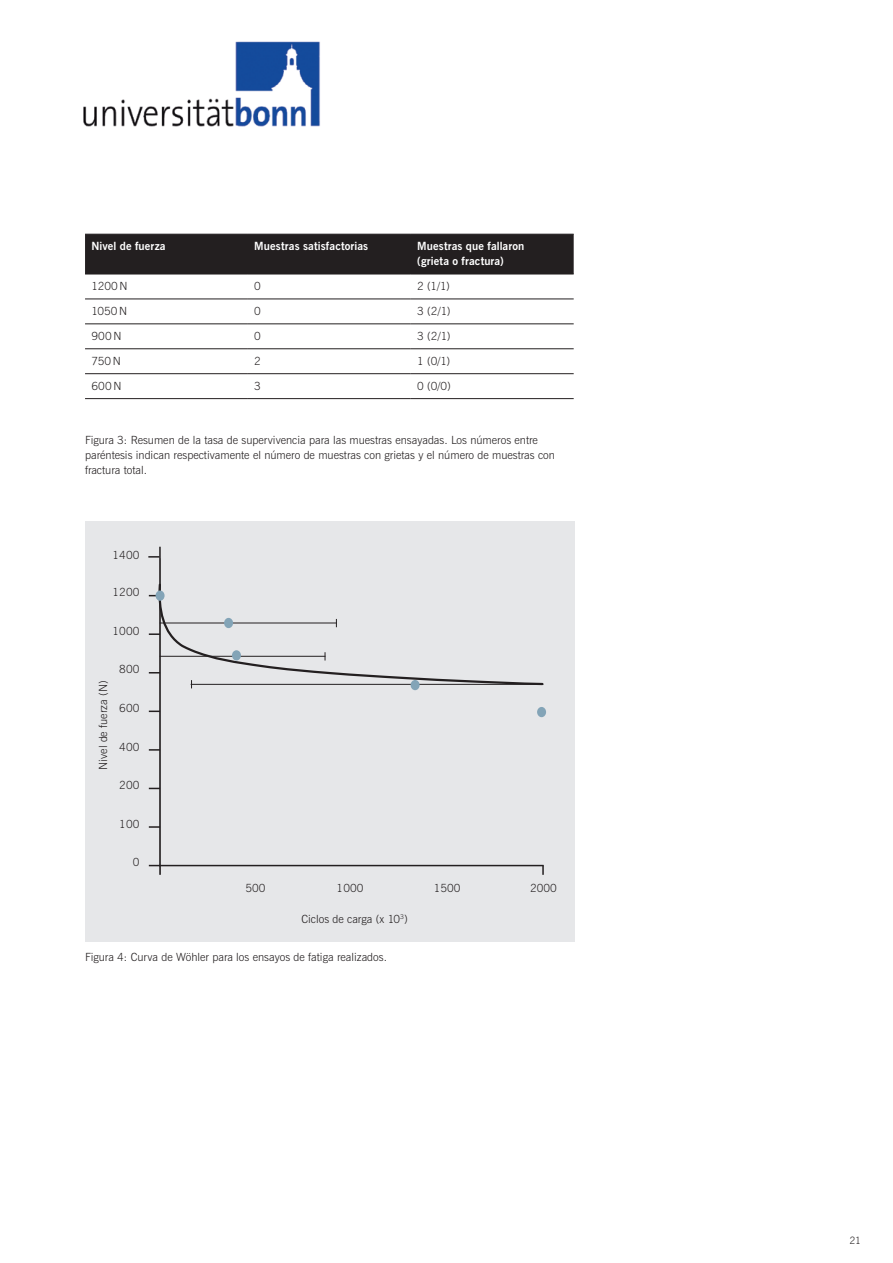
<style>
.page{position:relative;width:893px;height:1263px;background:#fff}
.page>*{position:absolute;margin:0;border:0;box-sizing:border-box;transform-origin:0 0}
.t1{font:11.25px/14.9px "News Gothic Lt BT";color:#231f20}
.t2{font:11.25px/14.9px "News Gothic Bd BT";letter-spacing:.01em;color:#fff}
.t3{font:300 11.25px "News Gothic BT";color:#231f20}
.t4{font:10.2px "News Gothic Lt BT";color:#231f20}
</style>
<div class="page">
<div style="left:85px;top:521px;width:489px;height:421px;background:#e6e7e9"></div>
<hr style="left:159px;top:865px;width:385px;height:1px;background:#231f20">
<svg style="left:542px;top:865px;width:2px;height:10px"></svg>
<svg style="left:149px;top:865px;width:12px;height:10px"></svg>
<hr style="left:159px;top:547px;width:2px;height:319px;background:#231f20">
<svg style="left:149px;top:826px;width:10px;height:2px"></svg>
<svg style="left:149px;top:749px;width:11px;height:2px"></svg>
<svg style="left:149px;top:710px;width:11px;height:2px"></svg>
<svg style="left:148px;top:556px;width:12px;height:2px"></svg>
<svg style="left:149px;top:582px;width:395px;height:106px"></svg>
<div style="left:156px;top:590px;width:9px;height:11px;background:#83a4b7;border-radius:50%"></div>
<div style="left:224px;top:618px;width:9px;height:10px;background:#83a4b7;border-radius:50%"></div>
<div style="left:232px;top:650px;width:9px;height:10px;background:#83a4b7;border-radius:50%"></div>
<div style="left:411px;top:680px;width:9px;height:10px;background:#83a4b7;border-radius:50%"></div>
<div style="left:537px;top:707px;width:9px;height:10px;background:#83a4b7;border-radius:50%"></div>
<img style="left:83px;top:41px;width:237px;height:86px">
<div style="left:85px;top:235px;width:489px;height:39px;background:#231f20"></div>
<hr style="left:85px;top:234px;width:163px;height:1px;background:#231f20">
<hr style="left:248px;top:234px;width:163px;height:1px;background:#231f20">
<hr style="left:411px;top:234px;width:163px;height:1px;background:#231f20">
<hr style="left:85px;top:274px;width:163px;height:1px;background:#231f20">
<hr style="left:248px;top:274px;width:163px;height:1px;background:#231f20">
<hr style="left:411px;top:274px;width:163px;height:1px;background:#231f20">
<hr style="left:85px;top:299px;width:163px;height:1px;background:#231f20">
<hr style="left:248px;top:299px;width:163px;height:1px;background:#231f20">
<hr style="left:411px;top:299px;width:163px;height:1px;background:#231f20">
<hr style="left:85px;top:324px;width:163px;height:1px;background:#231f20">
<hr style="left:248px;top:324px;width:163px;height:1px;background:#231f20">
<hr style="left:411px;top:324px;width:163px;height:1px;background:#231f20">
<hr style="left:85px;top:348px;width:163px;height:1px;background:#231f20">
<hr style="left:248px;top:348px;width:163px;height:1px;background:#231f20">
<hr style="left:411px;top:348px;width:163px;height:1px;background:#231f20">
<hr style="left:85px;top:373px;width:163px;height:1px;background:#231f20">
<hr style="left:248px;top:373px;width:163px;height:1px;background:#231f20">
<hr style="left:411px;top:373px;width:163px;height:1px;background:#231f20">
<hr style="left:85px;top:398px;width:163px;height:1px;background:#231f20">
<hr style="left:248px;top:398px;width:163px;height:1px;background:#231f20">
<hr style="left:411px;top:398px;width:163px;height:1px;background:#231f20">
<p class="t2" style="left:91px;top:239px;width:76px">Nivel de fuerza</p>
<p class="t2" style="left:254px;top:239px;width:115px">Muestras satisfactorias</p>
<p class="t2" style="left:417px;top:239px;width:109px">Muestras que fallaron (grieta o fractura)</p>
<p class="t1" style="left:91px;top:279px;width:38px">1200N</p>
<p class="t1" style="left:254px;top:279px;width:8px">0</p>
<p class="t1" style="left:417px;top:279px;width:34px">2 (1/1)</p>
<p class="t1" style="left:91px;top:304px;width:37px">1050N</p>
<p class="t1" style="left:254px;top:304px;width:8px">0</p>
<p class="t1" style="left:417px;top:304px;width:35px">3 (2/1)</p>
<p class="t1" style="left:91px;top:329px;width:31px">900N</p>
<p class="t1" style="left:254px;top:329px;width:8px">0</p>
<p class="t1" style="left:417px;top:329px;width:35px">3 (2/1)</p>
<p class="t1" style="left:91px;top:354px;width:31px">750N</p>
<p class="t1" style="left:254px;top:354px;width:8px">2</p>
<p class="t1" style="left:417px;top:354px;width:35px">1 (0/1)</p>
<p class="t1" style="left:91px;top:379px;width:31px">600N</p>
<p class="t1" style="left:254px;top:379px;width:8px">3</p>
<p class="t1" style="left:417px;top:379px;width:35px">0 (0/0)</p>
<p class="t1" style="left:85px;top:433px;width:471px">Figura 3: Resumen de la tasa de supervivencia para las muestras ensayadas. Los números entre paréntesis indican respectivamente el número de muestras con grietas y el número de muestras con fractura total.</p>
<p class="t3" style="left:113px;top:549px;width:28px">1400</p>
<p class="t3" style="left:113px;top:585px;width:28px">1200</p>
<p class="t3" style="left:113px;top:624px;width:28px">1000</p>
<p class="t1" style="left:96px;top:770px;width:91px;rotate:-90deg">Nivel de fuerza (N)</p>
<p class="t3" style="left:119px;top:663px;width:22px">800</p>
<p class="t3" style="left:119px;top:701px;width:22px">600</p>
<p class="t3" style="left:119px;top:740px;width:22px">400</p>
<p class="t3" style="left:119px;top:778px;width:22px">200</p>
<p class="t3" style="left:119px;top:817px;width:22px">100</p>
<p class="t3" style="left:133px;top:855px;width:8px">0</p>
<p class="t3" style="left:246px;top:881px;width:22px">500</p>
<p class="t3" style="left:337px;top:881px;width:28px">1000</p>
<p class="t3" style="left:434px;top:881px;width:28px">1500</p>
<p class="t3" style="left:530px;top:881px;width:28px">2000</p>
<p class="t1" style="left:301px;top:911px;width:108px">Ciclos de carga (x 10<sup>3</sup>)</p>
<p class="t1" style="left:85px;top:950px;width:303px">Figura 4: Curva de Wöhler para los ensayos de fatiga realizados.</p>
<p class="t4" style="left:849px;top:1234px;width:13px">21</p>
</div>
